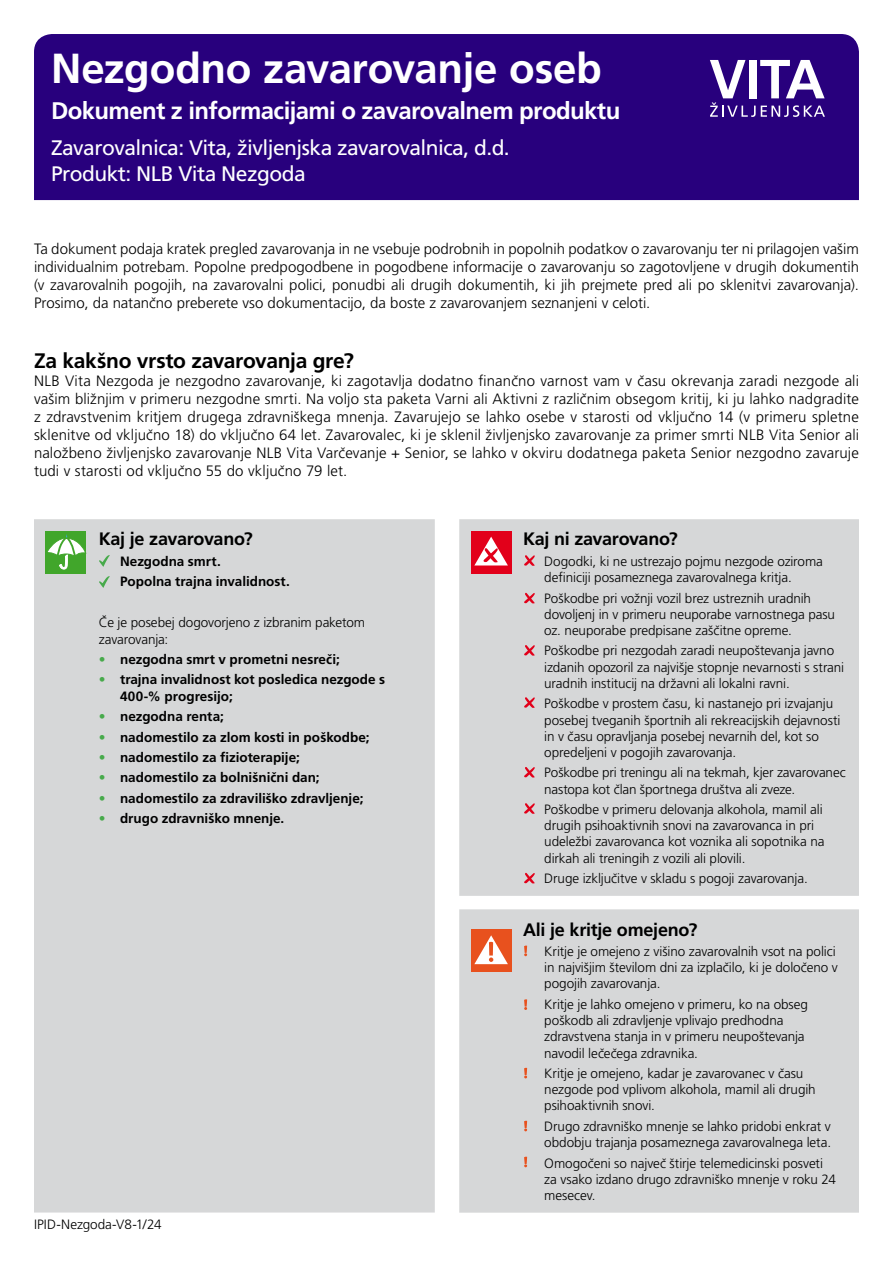
<style>
.page{position:relative;width:893px;height:1263px;background:#fff}
.page>*{position:absolute;margin:0;border:0;box-sizing:border-box;transform-origin:0 0}
.t1{font:700 42px "Frutiger LT Std";letter-spacing:-.01em;color:#fff}
.t2{font:700 24px "Frutiger LT Std";letter-spacing:-.025em;color:#fff}
.t3{font:21px/26.7px "Frutiger LT Std";letter-spacing:-.025em;color:#fff}
.t4{font:700 21px "Frutiger LT Std";letter-spacing:-.015em;color:#000}
.t5{font:700 18px "Frutiger LT Std";letter-spacing:-.015em;color:#000}
.t6{font:300 15px/18px "Frutiger LT Std";color:#000;text-align:justify}
.t7{font:300 13.5px/16.2px "Frutiger LT Std";letter-spacing:-.01em;color:#000}
.t8{font:700 13.5px/20.4px "Frutiger LT Std";color:#000}
.s1{color:#47aa4b}
</style>
<div class="page">
<div style="left:34px;top:519px;width:401px;height:693px;background:#d6d7d8"></div>
<div style="left:459px;top:519px;width:400px;height:377px;background:#d6d7d8"></div>
<div style="left:459px;top:909px;width:400px;height:304px;background:#d6d7d8"></div>
<div style="left:34px;top:34px;width:825px;height:166px;background:#28007d"></div>
<div style="left:45px;top:531px;width:41px;height:42px;background:#41a62b"></div>
<svg style="left:47px;top:534px;width:38px;height:35px"></svg>
<div style="left:471px;top:531px;width:41px;height:42px;background:#e2001a"></div>
<svg style="left:474px;top:537px;width:34px;height:28px"></svg>
<svg style="left:523px;top:554px;width:12px;height:12px"></svg>
<svg style="left:523px;top:592px;width:12px;height:12px"></svg>
<svg style="left:523px;top:644px;width:12px;height:12px"></svg>
<svg style="left:523px;top:696px;width:12px;height:12px"></svg>
<svg style="left:523px;top:766px;width:12px;height:12px"></svg>
<svg style="left:523px;top:802px;width:12px;height:12px"></svg>
<svg style="left:523px;top:872px;width:12px;height:12px"></svg>
<div style="left:471px;top:929px;width:41px;height:43px;background:#e8511e"></div>
<svg style="left:474px;top:935px;width:34px;height:29px"></svg>
<svg style="left:524px;top:945px;width:3px;height:11px"></svg>
<svg style="left:524px;top:999px;width:3px;height:11px"></svg>
<svg style="left:524px;top:1067px;width:3px;height:11px"></svg>
<svg style="left:524px;top:1120px;width:3px;height:11px"></svg>
<svg style="left:524px;top:1156px;width:3px;height:11px"></svg>
<svg style="left:99px;top:554px;width:11px;height:13px"></svg>
<svg style="left:99px;top:575px;width:11px;height:13px"></svg>
<svg style="left:710px;top:60px;width:115px;height:57px"></svg>
<h1 class="t1" style="left:51px;top:43px;width:552px">Nezgodno zavarovanje oseb</h1>
<h2 class="t2" style="left:51px;top:97px;width:571px">Dokument z informacijami o zavarovalnem produktu</h2>
<h3 class="t3" style="left:51px;top:134px;width:460px">Zavarovalnica: Vita, življenjska zavarovalnica, d.d.<br>Produkt: NLB Vita Nezgoda</h3>
<p class="t6" style="left:34px;top:240px;width:826px">Ta dokument podaja kratek pregled zavarovanja in ne vsebuje podrobnih in popolnih podatkov o zavarovanju ter ni prilagojen vašim individualnim potrebam. Popolne predpogodbene in pogodbene informacije o zavarovanju so zagotovljene v drugih dokumentih (v zavarovalnih pogojih, na zavarovalni polici, ponudbi ali drugih dokumentih, ki jih prejmete pred ali po sklenitvi zavarovanja).<br>Prosimo, da natančno preberete vso dokumentacijo, da boste z zavarovanjem seznanjeni v celoti.</p>
<h3 class="t4" style="left:34px;top:348px;width:321px">Za kakšno vrsto zavarovanja gre?</h3>
<p class="t6" style="left:34px;top:372px;width:826px">NLB Vita Nezgoda je nezgodno zavarovanje, ki zagotavlja dodatno finančno varnost vam v času okrevanja zaradi nezgode ali vašim bližnjim v primeru nezgodne smrti. Na voljo sta paketa Varni ali Aktivni z različnim obsegom kritij, ki ju lahko nadgradite z zdravstvenim kritjem drugega zdravniškega mnenja. Zavarujejo se lahko osebe v starosti od vključno 14 (v primeru spletne sklenitve od vključno 18) do vključno 64 let. Zavarovalec, ki je sklenil življenjsko zavarovanje za primer smrti NLB Vita Senior ali naložbeno življenjsko zavarovanje NLB Vita Varčevanje + Senior, se lahko v okviru dodatnega paketa Senior nezgodno zavaruje tudi v starosti od vključno 55 do vključno 79 let.</p>
<h3 class="t5" style="left:99px;top:529px;width:156px">Kaj je zavarovano?</h3>
<p class="t8" style="left:120px;top:551px;width:171px">Nezgodna smrt.<br>Popolna trajna invalidnost.</p>
<p class="t7" style="left:99px;top:615px;width:268px">Če je posebej dogovorjeno z izbranim paketom zavarovanja:</p>
<p class="t8" style="left:99px;top:649px;width:242px"><span class="s1">•</span> nezgodna smrt v prometni nesreči;</p>
<p class="t8" style="left:120px;top:672px;width:267px;line-height:16.2px;text-indent:-21px"><span class="s1">•</span> trajna invalidnost kot posledica nezgode s<br>400-% progresijo;</p>
<p class="t8" style="left:99px;top:706px;width:126px"><span class="s1">•</span> nezgodna renta;</p>
<p class="t8" style="left:99px;top:727px;width:272px"><span class="s1">•</span> nadomestilo za zlom kosti in poškodbe;</p>
<p class="t8" style="left:99px;top:747px;width:203px"><span class="s1">•</span> nadomestilo za fizioterapije;</p>
<p class="t8" style="left:99px;top:768px;width:222px"><span class="s1">•</span> nadomestilo za bolnišnični dan;</p>
<p class="t8" style="left:99px;top:788px;width:266px"><span class="s1">•</span> nadomestilo za zdraviliško zdravljenje;</p>
<p class="t8" style="left:99px;top:808px;width:187px"><span class="s1">•</span> drugo zdravniško mnenje.</p>
<p class="t7" style="left:34px;top:1216px;width:129px">IPID-Nezgoda-V8-1/24</p>
<h3 class="t5" style="left:523px;top:529px;width:156px">Kaj ni zavarovano?</h3>
<p class="t7" style="left:544px;top:553px;width:280px">Dogodki, ki ne ustrezajo pojmu nezgode oziroma definiciji posameznega zavarovalnega kritja.</p>
<p class="t7" style="left:544px;top:590px;width:292px">Poškodbe pri vožnji vozil brez ustreznih uradnih dovoljenj in v primeru neuporabe varnostnega pasu oz. neuporabe predpisane zaščitne opreme.</p>
<p class="t7" style="left:544px;top:643px;width:301px">Poškodbe pri nezgodah zaradi neupoštevanja javno izdanih opozoril za najvišje stopnje nevarnosti s strani uradnih institucij na državni ali lokalni ravni.</p>
<p class="t7" style="left:544px;top:696px;width:298px">Poškodbe v prostem času, ki nastanejo pri izvajanju posebej tveganih športnih ali rekreacijskih dejavnosti in v času opravljanja posebej nevarnih del, kot so opredeljeni v pogojih zavarovanja.</p>
<p class="t7" style="left:544px;top:765px;width:303px">Poškodbe pri treningu ali na tekmah, kjer zavarovanec nastopa kot član športnega društva ali zveze.</p>
<p class="t7" style="left:544px;top:801px;width:282px">Poškodbe v primeru delovanja alkohola, mamil ali drugih psihoaktivnih snovi na zavarovanca in pri udeležbi zavarovanca kot voznika ali sopotnika na dirkah ali treningih z vozili ali plovili.</p>
<p class="t7" style="left:544px;top:870px;width:265px">Druge izključitve v skladu s pogoji zavarovanja.</p>
<h3 class="t5" style="left:523px;top:919px;width:176px">Ali je kritje omejeno?</h3>
<p class="t7" style="left:544px;top:943px;width:295px">Kritje je omejeno z višino zavarovalnih vsot na polici in najvišjim številom dni za izplačilo, ki je določeno v pogojih zavarovanja.</p>
<p class="t7" style="left:544px;top:996px;width:265px">Kritje je lahko omejeno v primeru, ko na obseg poškodb ali zdravljenje vplivajo predhodna zdravstvena stanja in v primeru neupoštevanja navodil lečečega zdravnika.</p>
<p class="t7" style="left:544px;top:1065px;width:273px">Kritje je omejeno, kadar je zavarovanec v času nezgode pod vplivom alkohola, mamil ali drugih psihoaktivnih snovi.</p>
<p class="t7" style="left:544px;top:1118px;width:288px">Drugo zdravniško mnenje se lahko pridobi enkrat v obdobju trajanja posameznega zavarovalnega leta.</p>
<p class="t7" style="left:544px;top:1155px;width:293px">Omogočeni so največ štirje telemedicinski posveti za vsako izdano drugo zdravniško mnenje v roku 24 mesecev.</p>
</div>
